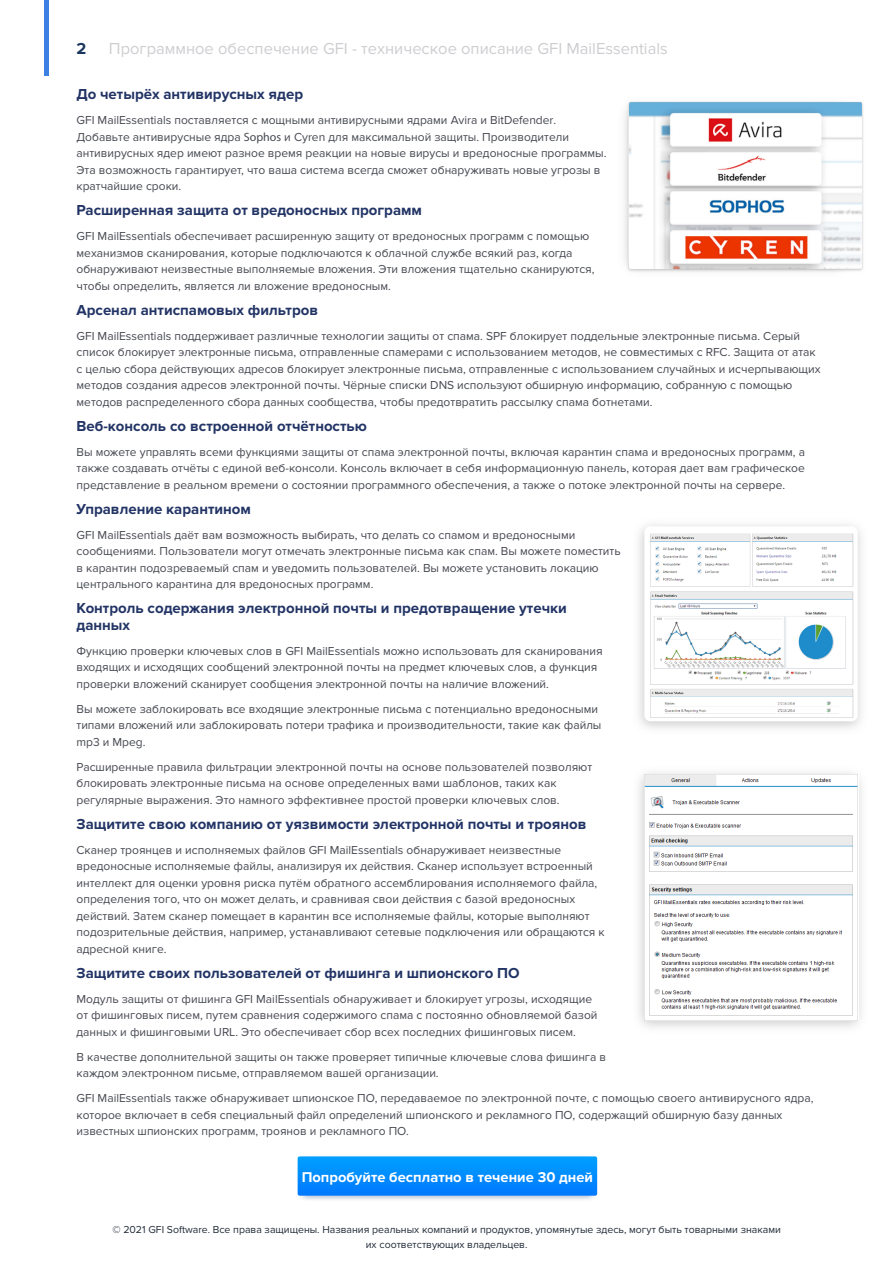
<style>
.page{position:relative;width:893px;height:1263px;background:#fff}
.page>*{position:absolute;margin:0;border:0;box-sizing:border-box;transform-origin:0 0}
.t1{font:16.5px "Proxima Nova";color:#ceced2}
.t2{font:700 16.5px "Proxima Nova";color:#1b365c}
.t3{font:700 15px/16.5px "Proxima Nova";color:#223465}
.t4{font:700 14.7px "Proxima Nova";color:#fff}
.t5{font:12px/16.5px "Proxima Nova";color:#464951}
.t6{font:10.5px/15px "Proxima Nova";color:#222c39;text-align:center}
.s1{font-family:"Myriad Pro"}
</style>
<div class="page">
<hr style="left:45px;top:0;width:4px;height:75px;background:#3d80e3">
<svg style="left:298px;top:1156px;width:299px;height:40px;background:#048dfe"></svg>
<svg style="left:644px;top:526px;width:214px;height:195px"></svg>
<img style="left:649px;top:532px;width:204px;height:186px">
<img style="left:644px;top:774px;width:213px;height:246px">
<img style="left:626px;top:101px;width:237px;height:172px">
<h1 class="t2" style="left:77px;top:39px;width:11px">2</h1>
<h1 class="t1" style="left:109px;top:39px;width:560px">Программное обеспечение GFI - техническое описание GFI MailEssentials</h1>
<p class="t3" style="left:77px;top:86px;width:228px">До четырёх антивирусных ядер</p>
<p class="t5" style="left:77px;top:112px;width:531px">GFI MailEssentials поставляется с мощными антивирусными ядрами Avira и BitDefender.<br>Добавьте антивирусные ядра <span class="s1">Sophos</span> и Cyren для максимальной защиты. Производители антивирусных ядер имеют разное время реакции на новые вирусы и вредоносные программы.<br>Эта возможность гарантирует, что ваша система всегда сможет обнаруживать новые угрозы в кратчайшие сроки.</p>
<p class="t3" style="left:77px;top:202px;width:347px">Расширенная защита от вредоносных программ</p>
<p class="t5" style="left:77px;top:228px;width:520px">GFI MailEssentials обеспечивает расширенную защиту от вредоносных программ с помощью механизмов сканирования, которые подключаются к облачной службе всякий раз, когда обнаруживают неизвестные выполняемые вложения. Эти вложения тщательно сканируются, чтобы определить, является ли вложение вредоносным.</p>
<p class="t3" style="left:77px;top:302px;width:243px">Арсенал антиспамовых фильтров</p>
<p class="t5" style="left:77px;top:328px;width:746px">GFI MailEssentials поддерживает различные технологии защиты от спама. SPF блокирует поддельные электронные письма. Серый список блокирует электронные письма, отправленные спамерами с использованием методов, не совместимых с RFC. Защита от атак с целью сбора действующих адресов блокирует электронные письма, отправленные с использованием случайных и исчерпывающих методов создания адресов электронной почты. Чёрные списки DNS используют обширную информацию, собранную с помощью методов распределенного сбора данных сообщества, чтобы предотвратить рассылку спама ботнетами.</p>
<p class="t3" style="left:77px;top:418px;width:292px">Веб-консоль со встроенной отчётностью</p>
<p class="t5" style="left:77px;top:444px;width:730px;text-align:justify">Вы можете управлять всеми функциями защиты от спама электронной почты, включая карантин спама и вредоносных программ, а также создавать отчёты с единой веб-консоли. Консоль включает в себя информационную панель, которая дает вам графическое представление в реальном времени о состоянии программного обеспечения, а также о потоке электронной почты на сервере.</p>
<p class="t3" style="left:77px;top:501px;width:176px">Управление карантином</p>
<p class="t5" style="left:77px;top:527px;width:546px">GFI MailEssentials даёт вам возможность выбирать, что делать со спамом и вредоносными сообщениями. Пользователи могут отмечать электронные письма как спам. Вы можете поместить в карантин подозреваемый спам и уведомить пользователей. Вы можете установить локацию центрального карантина для вредоносных программ.</p>
<p class="t3" style="left:77px;top:600px;width:492px">Контроль содержания электронной почты и предотвращение утечки данных</p>
<p class="t5" style="left:77px;top:643px;width:528px">Функцию проверки ключевых слов в GFI MailEssentials можно использовать для сканирования входящих и исходящих сообщений электронной почты на предмет ключевых слов, а функция проверки вложений сканирует сообщения электронной почты на наличие вложений.</p>
<p class="t5" style="left:77px;top:701px;width:526px">Вы можете заблокировать все входящие электронные письма с потенциально вредоносными типами вложений или заблокировать потери трафика и производительности, такие как файлы mp3 и Mpeg.</p>
<p class="t5" style="left:77px;top:759px;width:517px">Расширенные правила фильтрации электронной почты на основе пользователей позволяют блокировать электронные письма на основе определенных вами шаблонов, таких как регулярные выражения. Это намного эффективнее простой проверки ключевых слов.</p>
<p class="t3" style="left:77px;top:816px;width:511px">Защитите свою компанию от уязвимости электронной почты и троянов</p>
<p class="t5" style="left:77px;top:842px;width:530px">Сканер троянцев и исполняемых файлов GFI MailEssentials обнаруживает неизвестные вредоносные исполняемые файлы, анализируя их действия. Сканер использует встроенный интеллект для оценки уровня риска путём обратного ассемблирования исполняемого файла, определения того, что он может делать, и сравнивая свои действия с базой вредоносных действий. Затем сканер помещает в карантин все исполняемые файлы, которые выполняют подозрительные действия, например, устанавливают сетевые подключения или обращаются к адресной книге.</p>
<p class="t3" style="left:77px;top:965px;width:445px">Защитите своих пользователей от фишинга и шпионского ПО</p>
<p class="t5" style="left:77px;top:991px;width:522px">Модуль защиты от фишинга GFI MailEssentials обнаруживает и блокирует угрозы, исходящие от фишинговых писем, путем сравнения содержимого спама с постоянно обновляемой базой данных и фишинговыми URL. Это обеспечивает сбор всех последних фишинговых писем.</p>
<p class="t5" style="left:77px;top:1049px;width:531px">В качестве дополнительной защиты он также проверяет типичные ключевые слова фишинга в каждом электронном письме, отправляемом вашей организации.</p>
<p class="t5" style="left:77px;top:1090px;width:738px">GFI MailEssentials также обнаруживает шпионское ПО, передаваемое по электронной почте, с помощью своего антивирусного ядра, которое включает в себя специальный файл определений шпионского и рекламного ПО, содержащий обширную базу данных известных шпионских программ, троянов и рекламного ПО.</p>
<p class="t4" style="left:302px;top:1168px;width:293px">Попробуйте бесплатно в течение 30 дней</p>
<p class="t6" style="left:112px;top:1222px;width:670px">© 2021 GFI Software. Все права защищены. Названия реальных компаний и продуктов, упомянутые здесь, могут быть товарными знаками их соответствующих владельцев.</p>
</div>
